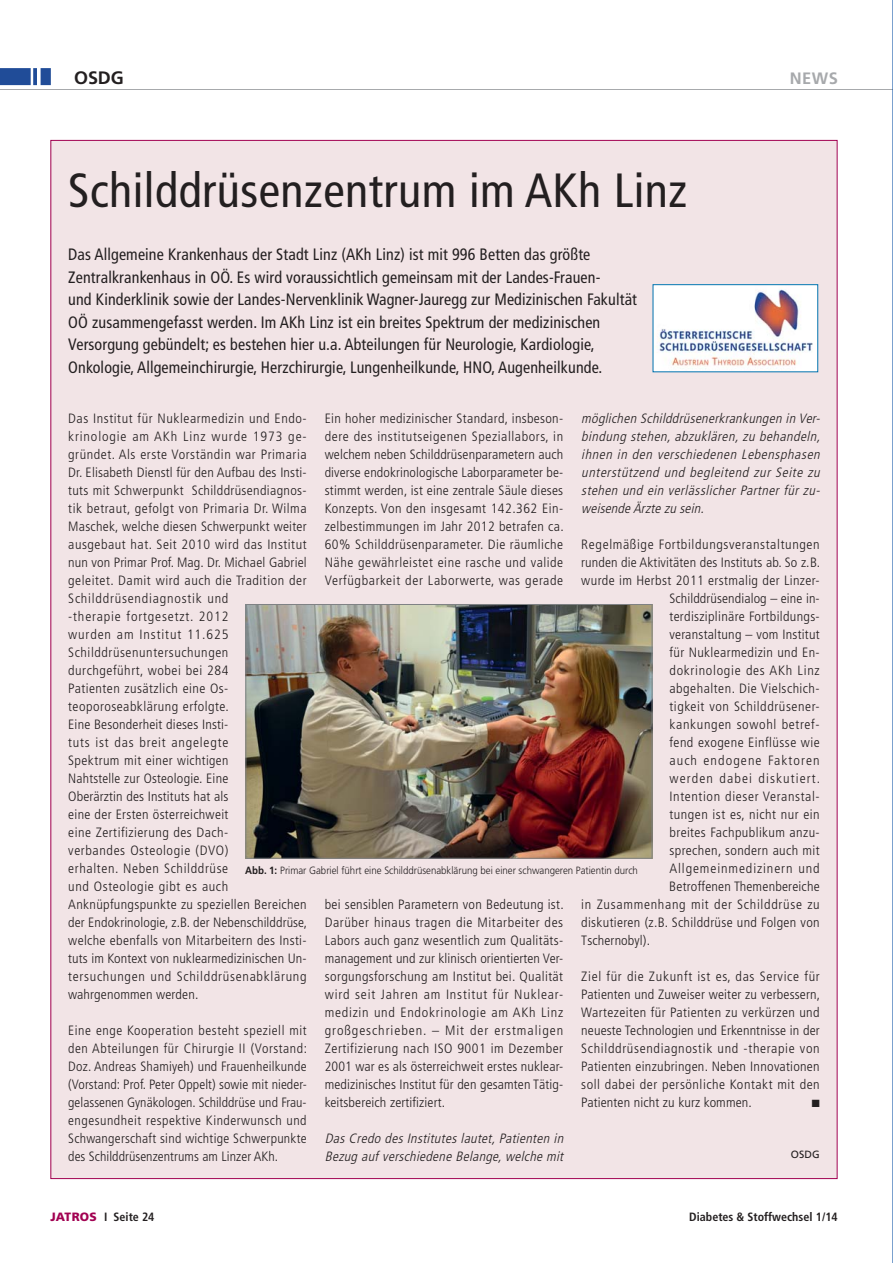
<style>
.page{position:relative;width:893px;height:1263px;background:#fff}
.page>*{position:absolute;margin:0;border:0;box-sizing:border-box;transform-origin:0 0}
.t1{font:condensed 48px "Frutiger LT Std";letter-spacing:.01em;color:#231f20}
.t2{font:700 18px "Frutiger LT Std";color:#231f20}
.t3{font:condensed 16.5px/22.5px "Frutiger LT Std";letter-spacing:.01em;color:#231f20}
.t4{font:700 16.5px "Frutiger LT Std";color:#a7a9ac}
.t5{font:300 condensed 13.5px/18px "Frutiger LT Std";letter-spacing:.03em;color:#231f20;text-align:justify;scale:1.04 1}
.t6{font:300 condensed 13.5px/18px "Frutiger LT Std";letter-spacing:.03em;color:#231f20;text-align:justify}
.t7{font:italic 300 condensed 13.5px/18px "Frutiger LT Std";color:#231f20;scale:1.04 1}
.t8{font:300 condensed 13.5px "Frutiger LT Std";letter-spacing:.05em;color:#231f20;scale:1.04 1}
.t9{font:300 condensed 13.5px "Frutiger LT Std";letter-spacing:.01em;color:#231f20;scale:1.04 1}
.t10{font:300 condensed 13.5px "Frutiger LT Std";letter-spacing:.01em;color:#231f20}
.t11{font:300 condensed 13.5px "Frutiger LT Std";letter-spacing:.08em;color:#231f20;scale:1.04 1}
.t12{font:300 condensed 13.5px "Frutiger LT Std";letter-spacing:.065em;color:#231f20;scale:1.04 1}
.t13{font:300 condensed 13.5px "Frutiger LT Std";letter-spacing:.075em;color:#231f20;scale:1.04 1}
.t14{font:700 condensed 12px "Frutiger LT Std";color:#231f20}
.t15{font:300 10.5px "Frutiger LT Std";color:#231f20;scale:.92 1}
.t16{font:10.5px "Frutiger LT Std";color:#231f20}
.t17{font:10.5px "Zapf Dingbats ITC";color:#231f20}
.s1{font-weight:700}
.s2{font-weight:900;font-stretch:normal;color:#a20252}
</style>
<div class="page">
<svg style="left:0;top:68px;width:51px;height:17px"></svg>
<hr style="left:0;top:89px;width:892px;height:1px;background:#a7a9ac">
<div style="left:51px;top:140px;width:786px;height:1039px;background:#f2e4e6"></div>
<img style="left:654px;top:286px;width:162px;height:84px">
<div style="left:652px;top:284px;width:166px;height:88px;border:1px solid #0072ae"></div>
<img style="left:247px;top:606px;width:403px;height:251px">
<div style="left:245px;top:604px;width:407px;height:255px;border:1px solid #808285"></div>
<svg style="left:892px;top:0;width:1px;height:1263px"></svg>
<h2 class="t2" style="left:74px;top:69px;width:51px">OSDG</h2>
<p class="t4" style="left:789px;top:70px;width:50px">NEWS</p>
<h1 class="t1" style="left:68px;top:167px;width:620px">Schilddrüsenzentrum im AKh Linz</h1>
<p class="t3" style="left:68px;top:244px;width:570px">Das Allgemeine Krankenhaus der Stadt Linz (AKh Linz) ist mit 996 Betten das größte Zentralkrankenhaus in OÖ. Es wird voraussichtlich gemeinsam mit der Landes-Frauen-<br>und Kinder klinik sowie der Landes-Nervenklinik Wagner-Jauregg zur Medizinischen Fakultät OÖ zusammengefasst werden. Im AKh Linz ist ein breites Spektrum der medizinischen Versorgung gebündelt; es bestehen hier u.a. Abteilungen für Neurologie, Kardiologie, Onkologie, Allgemeinchirurgie, Herzchirurgie, Lungenheilkunde, HNO, Augenheilkunde.</p>
<p class="t5" style="left:68px;top:410px;width:231px;text-align:left">Das Institut für Nuklearmedizin und Endo&shy;krinologie am AKh Linz wurde 1973 ge&shy;gründet. Als erste Vorständin war Primaria Dr. Elisabeth Dienstl für den Aufbau des Insti&shy;tuts mit Schwerpunkt Schilddrüsendiagnos - tik betraut, gefolgt von Primaria Dr. Wilma Maschek, welche diesen Schwerpunkt weiter ausgebaut hat. Seit 2010 wird das Institut nun von Primar Prof. Mag. Dr. Michael Gabriel geleitet. Damit wird auch die Tra di tion der Schilddrüsendia gnos tik und<br>-therapie fortgesetzt. 2012<br>wurden am Institut 11.625<br>Schilddrüsen unter su chungen<br>durchgeführt, wobei bei 284<br>Patienten zusätzlich eine Os&shy;teoporoseabklärung erfolgte.<br>Eine Besonderheit dieses Insti-<br>tuts ist das breit angelegte<br>Spektrum mit einer wichtigen<br>Nahtstelle zur Osteo logie. Eine<br>Oberärztin des Ins tituts hat als<br>eine der Ersten österreichweit<br>eine Zertifizierung des Dach-<br>verbandes Osteologie (DVO)<br>erhalten. Neben Schilddrüse<br>und Osteologie gibt es auch Anknüpfungspunkte zu speziellen Bereichen der Endokrinologie, z.B. der Nebenschilddrüse, welche ebenfalls von Mitarbeitern des Insti&shy;tuts im Kontext von nuklearmedizinischen Un&shy;tersuchungen und Schild drüsen abklärung wahrgenommen werden.</p>
<p class="t6" style="left:68px;top:1022px;width:240px">Eine enge Kooperation besteht speziell mit den Abteilungen für Chirurgie II (Vorstand:<br>Doz. Andreas Shamiyeh) und Frauenheilkunde (Vorstand: Prof. Peter Oppelt) sowie mit nieder&shy;gelassenen Gynäkologen. Schilddrüse und Frau&shy;engesundheit respektive Kinderwunsch und Schwangerschaft sind wichtige Schwerpunkte des Schilddrüsen zentrums am Linzer AKh.</p>
<p class="t7" style="left:581px;top:410px;width:234px;text-align:justify">möglichen Schilddrüsenerkrankungen in Ver&shy;bindung stehen, abzuklären, zu behandeln, ihnen in den verschiedenen Lebens phasen unterstützend und begleitend zur Seite zu stehen und ein verlässlicher Partner für zu&shy;weisende Ärzte zu sein.</p>
<p class="t5" style="left:581px;top:536px;width:231px">Regelmäßige Fortbildungsveranstaltungen</p>
<p class="t9" style="left:581px;top:556px;width:231px">runden die Aktivitäten des Instituts ab. So z.B.</p>
<p class="t5" style="left:581px;top:572px;width:231px">wurde im Herbst 2011 erstmalig der Linzer-</p>
<p class="t10" style="left:669px;top:592px;width:152px">Schilddrüsendialog – eine in-</p>
<p class="t5" style="left:669px;top:608px;width:146px">terdisziplinäre Fortbildungs-</p>
<p class="t5" style="left:669px;top:626px;width:146px">veranstaltung – vom Institut</p>
<p class="t5" style="left:669px;top:644px;width:146px">für Nuklearme dizin und En-</p>
<p class="t8" style="left:669px;top:664px;width:146px">dokrinologie des AKh Linz</p>
<p class="t5" style="left:669px;top:680px;width:146px">abgehalten. Die Vielschich-</p>
<p class="t5" style="left:669px;top:698px;width:146px">tigkeit von Schilddrüsen er-</p>
<p class="t5" style="left:669px;top:716px;width:146px">kankungen sowohl betref-</p>
<p class="t5" style="left:669px;top:734px;width:146px">fend exogene Einflüsse wie</p>
<p class="t13" style="left:669px;top:754px;width:146px">auch endogene Faktoren</p>
<p class="t11" style="left:669px;top:772px;width:146px">werden dabei diskutiert.</p>
<p class="t5" style="left:669px;top:788px;width:146px">Intention dieser Veranstal-</p>
<p class="t5" style="left:669px;top:806px;width:146px">tungen ist es, nicht nur ein</p>
<p class="t5" style="left:669px;top:824px;width:146px">breites Fachpublikum anzu-</p>
<p class="t5" style="left:669px;top:842px;width:146px">sprechen, sondern auch mit</p>
<p class="t12" style="left:669px;top:862px;width:146px">Allgemeinmedizinern und</p>
<p class="t5" style="left:669px;top:878px;width:146px">Betroffenen Themenbereiche</p>
<p class="t8" style="left:581px;top:898px;width:231px">in Zusammenhang mit der Schilddrüse zu</p>
<p class="t5" style="left:581px;top:914px;width:231px">diskutieren (z.B. Schilddrüse und Folgen von</p>
<p class="t9" style="left:581px;top:934px;width:68px">Tschernobyl).</p>
<p class="t5" style="left:581px;top:968px;width:231px">Ziel für die Zukunft ist es, das Service für Pa tienten und Zuweiser weiter zu verbessern, Wartezeiten für Patienten zu verkürzen und neueste Technologien und Erkenntnisse in der Schilddrüsendiagnostik und -therapie von Patienten einzubringen. Neben Innovationen soll dabei der persönliche Kontakt mit den Patienten nicht zu kurz kommen.</p>
<p class="t5" style="left:325px;top:410px;width:231px">Ein hoher medizinischer Standard, insbeson&shy;dere des institutseigenen Speziallabors, in welchem neben Schilddrüsenparametern auch diverse endokrinologische Laborparameter be&shy;stimmt werden, ist eine zentrale Säule dieses Konzepts. Von den insgesamt 142.362 Ein&shy;zelbestimmungen im Jahr 2012 betrafen ca.<br>60% Schilddrüsenparameter. Die räumliche Nähe gewährleistet eine rasche und valide Verfügbarkeit der Laborwerte, was gerade</p>
<p class="t15" style="left:245px;top:865px;width:428px"><span class="s1">Abb. 1:</span> Primar Gabriel führt eine Schilddrüsenabklärung bei einer schwangeren Patientin durch</p>
<p class="t5" style="left:325px;top:896px;width:231px">bei sensiblen Parametern von Bedeutung ist.<br>Darüber hinaus tragen die Mitarbeiter des Labors auch ganz wesentlich zum Qualitäts&shy;management und zur klinisch orientierten Ver&shy;sorgungsforschung am Institut bei. Qualität wird seit Jahren am Institut für Nuklear - me dizin und Endokrinologie am AKh Linz großgeschrieben. – Mit der erstmaligen Zertifizierung nach ISO 9001 im Dezember 2001 war es als österreichweit erstes nuklear&shy;medizinisches Institut für den gesamten Tätig&shy;keitsbereich zertifiziert.</p>
<p class="t7" style="left:325px;top:1130px;width:234px">Das Credo des Institutes lautet,Patienten in<br>Bezug auf verschiedene Belange,welche mit</p>
<p class="t17" style="left:811px;top:1098px;width:9px">■</p>
<p class="t16" style="left:790px;top:1149px;width:30px">OSDG</p>
<p class="t14" style="left:50px;top:1211px;width:106px"><span class="s2">JATROS</span> I Seite 24</p>
<p class="t14" style="left:689px;top:1211px;width:150px">Diabetes &amp; Stoffwechsel 1/14</p>
</div>
